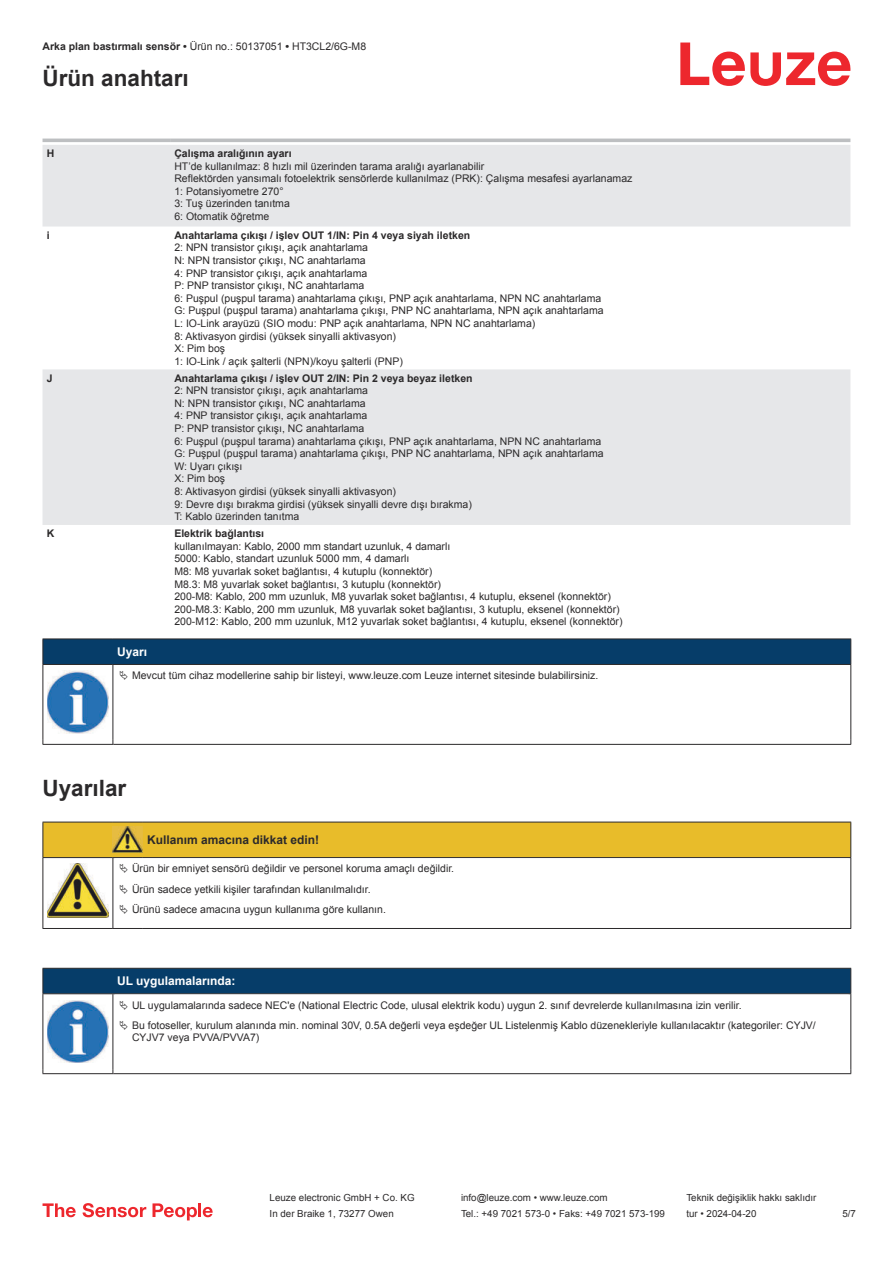
<style>
.page{position:relative;width:893px;height:1263px;background:#fff}
.page>*{position:absolute;margin:0;border:0;box-sizing:border-box;transform-origin:0 0}
.t1{font:700 22.5px "Arial";color:#2b292a}
.t2{font:700 12px "Arial";color:#2b292a}
.t3{font:700 12px "Arial";color:#fff}
.t4{font:10.5px/12.6px "Arial";color:#2b292a}
.t5{font:700 10.5px "Arial";color:#2b292a}
.t6{font:9.75px "Arial";color:#2b292a}
.s1{font-weight:700}
</style>
<div class="page">
<svg style="left:680px;top:43px;width:170px;height:43px"></svg>
<svg style="left:43px;top:145px;width:807px;height:380px;fill:#e6e7e9"></svg>
<hr style="left:43px;top:139px;width:127px;height:3px;background:#bdbfc1">
<hr style="left:170px;top:139px;width:680px;height:3px;background:#bdbfc1">
<svg style="left:43px;top:1203px;width:33px;height:14px"></svg>
<svg style="left:83px;top:1203px;width:63px;height:14px"></svg>
<svg style="left:153px;top:1203px;width:44px;height:17px"></svg>
<hr style="left:198px;top:1203px;width:3px;height:14px;background:#ed272d">
<svg style="left:203px;top:1207px;width:10px;height:10px"></svg>
<svg style="left:44px;top:665px;width:806px;height:79px"></svg>
<hr style="left:43px;top:638px;width:70px;height:1px;background:#2b292a">
<hr style="left:43px;top:664px;width:70px;height:1px;background:#2b292a">
<hr style="left:113px;top:638px;width:738px;height:1px;background:#2b292a">
<div style="left:43px;top:639px;width:808px;height:25px;background:#063d69"></div>
<hr style="left:113px;top:664px;width:738px;height:1px;background:#2b292a">
<hr style="left:43px;top:665px;width:1px;height:75px;background:#2b292a">
<hr style="left:113px;top:665px;width:1px;height:75px;background:#2b292a">
<hr style="left:850px;top:665px;width:1px;height:75px;background:#2b292a">
<hr style="left:43px;top:744px;width:70px;height:1px;background:#2b292a">
<hr style="left:113px;top:744px;width:738px;height:1px;background:#2b292a">
<img style="left:47px;top:671px;width:61px;height:63px">
<div style="left:115px;top:665px;width:734px;height:21px;background:#fff"></div>
<hr style="left:43px;top:928px;width:70px;height:1px;background:#2b292a">
<hr style="left:113px;top:928px;width:30px;height:1px;background:#2b292a">
<hr style="left:143px;top:928px;width:708px;height:1px;background:#2b292a">
<hr style="left:43px;top:994px;width:1px;height:75px;background:#2b292a">
<hr style="left:113px;top:994px;width:1px;height:75px;background:#2b292a">
<hr style="left:850px;top:994px;width:1px;height:75px;background:#2b292a">
<hr style="left:43px;top:1073px;width:70px;height:1px;background:#2b292a">
<hr style="left:113px;top:1073px;width:738px;height:1px;background:#2b292a">
<img style="left:47px;top:1048px;width:58px;height:15px">
<svg style="left:43px;top:822px;width:808px;height:106px"></svg>
<svg style="left:43px;top:968px;width:808px;height:80px"></svg>
<p class="t4" style="left:43px;top:41px;width:325px"><span class="s1">Arka plan bastırmalı sensör •</span> Ürün no.: 50137051 <span class="s1">•</span> HT3CL2/6G-M8</p>
<h1 class="t1" style="left:43px;top:63px;width:148px">Ürün anahtarı</h1>
<p class="t5" style="left:47px;top:149px;width:9px">H</p>
<p class="t5" style="left:174px;top:146px;width:119px">Çalışma aralığının ayarı</p>
<p class="t4" style="left:174px;top:160px;width:460px">HT’de kullanılmaz: 8 hızlı mil üzerinden tarama aralığı ayarlanabilir<br>Reflektörden yansımalı fotoelektrik sensörlerde kullanılmaz (PRK): Çalışma mesafesi ayarlanamaz 1: Potansiyometre 270°<br>3: Tuş üzerinden tanıtma<br>6: Otomatik öğretme</p>
<p class="t5" style="left:47px;top:231px;width:4px">i</p>
<p class="t5" style="left:174px;top:228px;width:297px">Anahtarlama çıkışı / işlev OUT 1/IN: Pin 4 veya siyah iletken</p>
<p class="t4" style="left:174px;top:241px;width:431px">2: NPN transistor çıkışı, açık anahtarlama<br>N: NPN transistor çıkışı, NC anahtarlama<br>4: PNP transistor çıkışı, açık anahtarlama<br>P: PNP transistor çıkışı, NC anahtarlama<br>6: Puşpul (puşpul tarama) anahtarlama çıkışı, PNP açık anahtarlama, NPN NC anahtarlama G: Puşpul (puşpul tarama) anahtarlama çıkışı, PNP NC anahtarlama, NPN açık anahtarlama L: IO-Link arayüzü (SIO modu: PNP açık anahtarlama, NPN NC anahtarlama)<br>8: Aktivasyon girdisi (yüksek sinyalli aktivasyon)<br>X: Pim boş<br>1: IO-Link / açık şalterli (NPN)/koyu şalterli (PNP)</p>
<p class="t5" style="left:47px;top:371px;width:7px">J</p>
<p class="t5" style="left:174px;top:371px;width:300px">Anahtarlama çıkışı / işlev OUT 2/IN: Pin 2 veya beyaz iletken</p>
<p class="t4" style="left:174px;top:384px;width:431px">2: NPN transistor çıkışı, açık anahtarlama<br>N: NPN transistor çıkışı, NC anahtarlama<br>4: PNP transistor çıkışı, açık anahtarlama<br>P: PNP transistor çıkışı, NC anahtarlama<br>6: Puşpul (puşpul tarama) anahtarlama çıkışı, PNP açık anahtarlama, NPN NC anahtarlama G: Puşpul (puşpul tarama) anahtarlama çıkışı, PNP NC anahtarlama, NPN açık anahtarlama W: Uyarı çıkışı<br>X: Pim boş<br>8: Aktivasyon girdisi (yüksek sinyalli aktivasyon)<br>9: Devre dışı bırakma girdisi (yüksek sinyalli devre dışı bırakma)<br>T: Kablo üzerinden tanıtma</p>
<p class="t5" style="left:47px;top:529px;width:9px">K</p>
<p class="t5" style="left:174px;top:526px;width:91px">Elektrik bağlantısı</p>
<p class="t4" style="left:174px;top:540px;width:450px">kullanılmayan: Kablo, 2000 mm standart uzunluk, 4 damarlı<br>5000: Kablo, standart uzunluk 5000 mm, 4 damarlı<br>M8: M8 yuvarlak soket bağlantısı, 4 kutuplu (konnektör)<br>M8.3: M8 yuvarlak soket bağlantısı, 3 kutuplu (konnektör)<br>200-M8: Kablo, 200 mm uzunluk, M8 yuvarlak soket bağlantısı, 4 kutuplu, eksenel (konnektör)<br>200-M8.3: Kablo, 200 mm uzunluk, M8 yuvarlak soket bağlantısı, 3 kutuplu, eksenel (konnektör)<br>200-M12: Kablo, 200 mm uzunluk, M12 yuvarlak soket bağlantısı, 4 kutuplu, eksenel (konnektör)</p>
<p class="t3" style="left:117px;top:643px;width:32px">Uyarı</p>
<p class="t4" style="left:132px;top:669px;width:468px">Mevcut tüm cihaz modellerine sahip bir listeyi, www.leuze.com Leuze internet sitesinde bulabilirsiniz.</p>
<h1 class="t1" style="left:43px;top:772px;width:85px">Uyarılar</h1>
<p class="t2" style="left:147px;top:831px;width:174px">Kullanım amacına dikkat edin!</p>
<p class="t4" style="left:132px;top:858px;width:324px;line-height:20.2px">Ürün bir emniyet sensörü değildir ve personel koruma amaçlı değildir.<br>Ürün sadece yetkili kişiler tarafından kullanılmalıdır.<br>Ürünü sadece amacına uygun kullanıma göre kullanın.</p>
<p class="t3" style="left:117px;top:972px;width:120px">UL uygulamalarında:</p>
<p class="t4" style="left:132px;top:995px;width:685px;line-height:20.2px">UL uygulamalarında sadece NEC'e (National Electric Code, ulusal elektrik kodu) uygun 2. sınıf devrelerde kullanılmasına izin verilir.<br>Bu fotoseller, kurulum alanında min. nominal 30V, 0.5A değerli veya eşdeğer UL Listelenmiş Kablo düzenekleriyle kullanılacaktır (kategoriler: CYJV/</p>
<p class="t4" style="left:132px;top:1031px;width:129px">CYJV7 veya PVVA/PVVA7)</p>
<p class="t6" style="left:270px;top:1191px;width:146px">Leuze electronic GmbH + Co. KG</p>
<p class="t6" style="left:461px;top:1191px;width:148px">info@leuze.com • www.leuze.com</p>
<p class="t6" style="left:686px;top:1191px;width:132px">Teknik değişiklik hakkı saklıdır</p>
<p class="t6" style="left:270px;top:1207px;width:126px">In der Braike 1, 73277 Owen</p>
<p class="t6" style="left:461px;top:1207px;width:205px">Tel.: +49 7021 573-0 • Faks: +49 7021 573-199</p>
<p class="t6" style="left:686px;top:1207px;width:72px">tur • 2024-04-20</p>
<p class="t6" style="left:842px;top:1210px;width:15px">5 /7</p>
</div>
